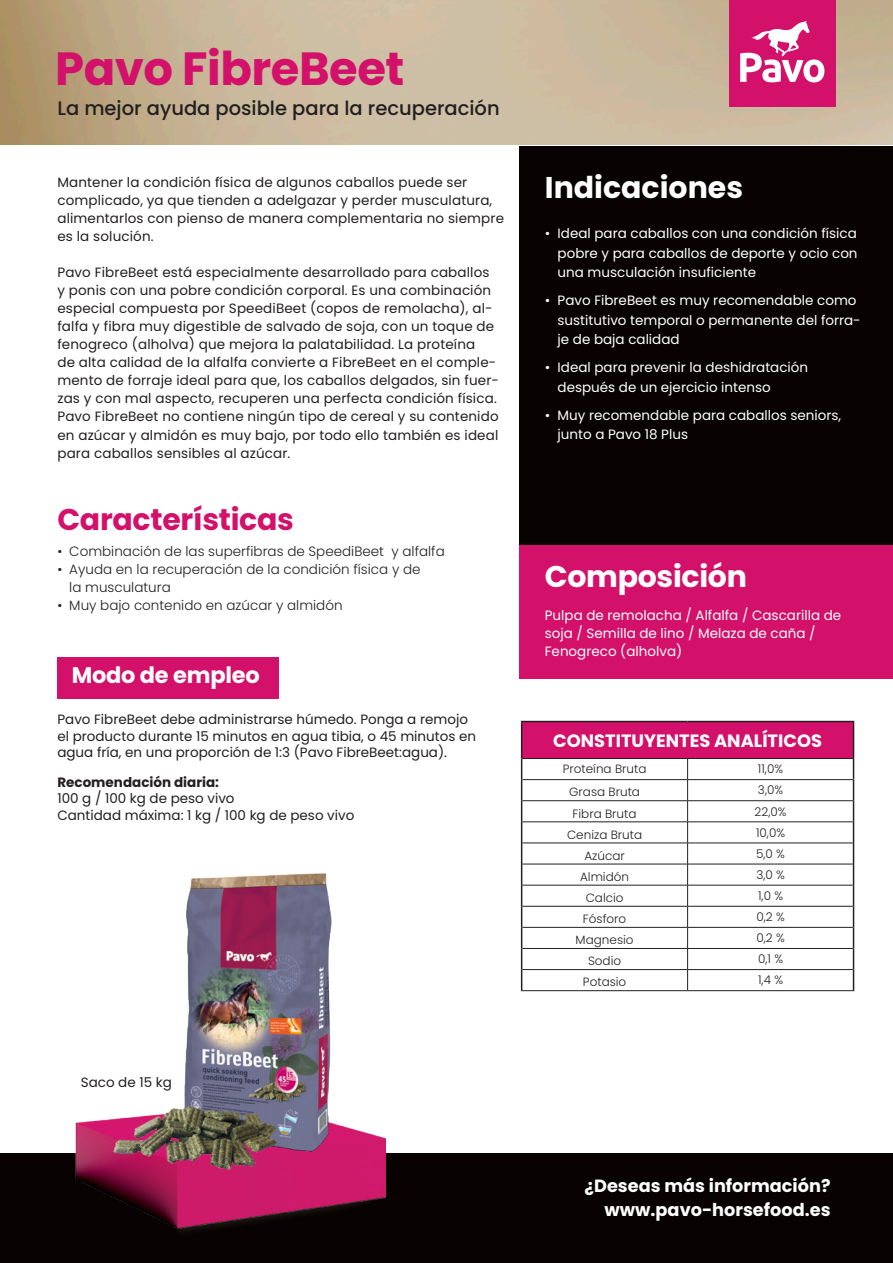
<style>
.page{position:relative;width:893px;height:1263px;background:#fff}
.page>*{position:absolute;margin:0;border:0;box-sizing:border-box;transform-origin:0 0}
.t1{font:700 46.5px "Poppins";letter-spacing:-.01em;color:#d3116b}
.t2{font:700 30px "Poppins";color:#fff}
.t3{font:700 30px "Poppins";letter-spacing:-.01em;color:#d3116b}
.t4{font:700 22.5px "Poppins";letter-spacing:-.01em;color:#fff}
.t5{font:500 19.5px "Poppins";color:#231f20}
.t6{font:700 17.85px "Poppins";color:#fff}
.t7{font:700 17.7px "Poppins";color:#fff}
.t8{font:13.5px/18px "Poppins";letter-spacing:.01em;color:#231f20}
.t9{font:13.5px/19.5px "Poppins";color:#fff}
.t10{font:300 13.5px/18px "Poppins";color:#231f20}
.t11{font:700 13.5px "Poppins";color:#231f20}
.t12{font:300 12px "Poppins";color:#231f20}
</style>
<div class="page">
<img style="left:0;top:0;width:893px;height:145px">
<div style="left:0;top:1153px;width:893px;height:110px;background:#080302"></div>
<img style="left:75px;top:1119px;width:310px;height:113px">
<div style="left:519px;top:146px;width:374px;height:399px;background:#080302"></div>
<div style="left:58px;top:657px;width:221px;height:42px;background:#d3116b"></div>
<div style="left:519px;top:545px;width:374px;height:133px;background:#d3116b"></div>
<div style="left:522px;top:721px;width:331px;height:37px;background:#d3116b"></div>
<hr style="left:522px;top:758px;width:166px;height:1px;background:#231f20">
<hr style="left:688px;top:758px;width:165px;height:1px;background:#231f20">
<hr style="left:522px;top:779px;width:166px;height:1px;background:#231f20">
<hr style="left:688px;top:779px;width:165px;height:1px;background:#231f20">
<hr style="left:522px;top:800px;width:166px;height:1px;background:#231f20">
<hr style="left:688px;top:800px;width:165px;height:1px;background:#231f20">
<hr style="left:522px;top:821px;width:166px;height:1px;background:#231f20">
<hr style="left:688px;top:821px;width:165px;height:1px;background:#231f20">
<hr style="left:522px;top:843px;width:166px;height:1px;background:#231f20">
<hr style="left:688px;top:843px;width:165px;height:1px;background:#231f20">
<hr style="left:522px;top:864px;width:166px;height:1px;background:#231f20">
<hr style="left:688px;top:864px;width:165px;height:1px;background:#231f20">
<hr style="left:522px;top:885px;width:166px;height:1px;background:#231f20">
<hr style="left:688px;top:885px;width:165px;height:1px;background:#231f20">
<hr style="left:522px;top:906px;width:166px;height:1px;background:#231f20">
<hr style="left:688px;top:906px;width:165px;height:1px;background:#231f20">
<hr style="left:522px;top:927px;width:166px;height:1px;background:#231f20">
<hr style="left:688px;top:927px;width:165px;height:1px;background:#231f20">
<hr style="left:522px;top:948px;width:166px;height:1px;background:#231f20">
<hr style="left:688px;top:948px;width:165px;height:1px;background:#231f20">
<hr style="left:522px;top:969px;width:166px;height:1px;background:#231f20">
<hr style="left:688px;top:969px;width:165px;height:1px;background:#231f20">
<svg style="left:687px;top:759px;width:1px;height:231px"></svg>
<hr style="left:521px;top:990px;width:167px;height:1px;background:#231f20">
<hr style="left:688px;top:990px;width:166px;height:1px;background:#231f20">
<hr style="left:521px;top:721px;width:167px;height:1px;background:#231f20">
<hr style="left:521px;top:722px;width:1px;height:36px;background:#231f20">
<hr style="left:688px;top:721px;width:166px;height:1px;background:#231f20">
<hr style="left:853px;top:722px;width:1px;height:36px;background:#231f20">
<svg style="left:521px;top:758px;width:1px;height:232px"></svg>
<svg style="left:853px;top:758px;width:1px;height:232px"></svg>
<div style="left:729px;top:0;width:107px;height:106px;background:#d3116b"></div>
<svg style="left:740px;top:21px;width:84px;height:61px"></svg>
<img style="left:109px;top:873px;width:233px;height:300px">
<p class="t1" style="left:55px;top:42px;width:351px">Pavo FibreBeet</p>
<p class="t5" style="left:57px;top:97px;width:444px">La mejor ayuda posible para la recuperación</p>
<p class="t8" style="left:57px;top:174px;width:448px">Mantener la condición física de algunos caballos puede ser complicado, ya que tienden a adelgazar y perder musculatura, alimentarlos con pienso de manera complementaria no siempre es la solución.</p>
<p class="t8" style="left:57px;top:264px;width:443px">Pavo FibreBeet está especialmente desarrollado para caballos y ponis con una pobre condición corporal. Es una combinación especial compuesta por SpeediBeet (copos de remolacha), al&shy;falfa y fibra muy digestible de salvado de soja, con un toque de fenogreco (alholva) que mejora la palatabilidad. La proteína<br>de alta calidad de la alfalfa convierte a FibreBeet en el comple&shy;mento de forraje ideal para que, los caballos delgados, sin fuer&shy;zas y con mal aspecto, recuperen una perfecta condición física.<br>Pavo FibreBeet no contiene ningún tipo de cereal y su contenido en azúcar y almidón es muy bajo, por todo ello también es ideal para caballos sensibles al azúcar.</p>
<p class="t3" style="left:57px;top:502px;width:238px">Características</p>
<p class="t10" style="left:57px;top:542px;width:389px">• Combinación de las superfibras de SpeediBeet y alfalfa</p>
<p class="t10" style="left:69px;top:560px;width:353px;text-indent:-12px">• Ayuda en la recuperación de la condición física y de la musculatura</p>
<p class="t10" style="left:57px;top:596px;width:287px">• Muy bajo contenido en azúcar y almidón</p>
<p class="t4" style="left:72px;top:662px;width:190px">Modo de empleo</p>
<p class="t8" style="left:57px;top:711px;width:420px;line-height:16.5px">Pavo FibreBeet debe administrarse húmedo. Ponga a remojo el producto durante 15 minutos en agua tibia, o 45 minutos en agua fría, en una proporción de 1:3 (Pavo FibreBeet:agua).</p>
<p class="t11" style="left:57px;top:774px;width:163px">Recomendación diaria:</p>
<p class="t8" style="left:57px;top:789px;width:179px">100 g / 100 kg de peso vivo</p>
<p class="t8" style="left:57px;top:806px;width:298px">Cantidad máxima: 1 kg / 100 kg de peso vivo</p>
<p class="t8" style="left:81px;top:1073px;width:93px">Saco de 15 kg</p>
<p class="t2" style="left:545px;top:170px;width:200px">Indicaciones</p>
<p class="t9" style="left:558px;top:224px;width:301px;text-align:justify;text-indent:-13px">• Ideal para caballos con una condición física pobre y para caballos de deporte y ocio con una musculación insuficiente</p>
<p class="t9" style="left:558px;top:291px;width:305px;text-indent:-13px">• Pavo FibreBeet es muy recomendable como sustitutivo temporal o permanente del forra&shy;je de baja calidad</p>
<p class="t9" style="left:558px;top:358px;width:252px;text-indent:-13px">• Ideal para prevenir la deshidratación después de un ejercicio intenso</p>
<p class="t9" style="left:558px;top:405px;width:285px;text-indent:-13px">• Muy recomendable para caballos seniors, junto a Pavo 18 Plus</p>
<p class="t2" style="left:545px;top:559px;width:204px">Composición</p>
<p class="t9" style="left:545px;top:606px;width:298px;line-height:18px">Pulpa de remolacha / Alfalfa / Cascarilla de soja / Semilla de lino / Melaza de caña /<br>Fenogreco (alholva)</p>
<p class="t6" style="left:553px;top:731px;width:270px">CONSTITUYENTES ANALÍTICOS</p>
<p class="t12" style="left:563px;top:762px;width:85px">Proteína Bruta</p>
<p class="t12" style="left:758px;top:762px;width:27px">11,0%</p>
<p class="t12" style="left:569px;top:785px;width:72px">Grasa Bruta</p>
<p class="t12" style="left:758px;top:783px;width:27px">3,0%</p>
<p class="t12" style="left:573px;top:806px;width:65px">Fibra Bruta</p>
<p class="t12" style="left:755px;top:804px;width:33px">22,0%</p>
<p class="t12" style="left:567px;top:827px;width:77px">Ceniza Bruta</p>
<p class="t12" style="left:756px;top:825px;width:31px">10,0%</p>
<p class="t12" style="left:584px;top:849px;width:42px">Azúcar</p>
<p class="t12" style="left:756px;top:847px;width:30px">5,0 %</p>
<p class="t12" style="left:580px;top:870px;width:50px">Almidón</p>
<p class="t12" style="left:756px;top:868px;width:30px">3,0 %</p>
<p class="t12" style="left:586px;top:891px;width:39px">Calcio</p>
<p class="t12" style="left:758px;top:889px;width:26px">1,0 %</p>
<p class="t12" style="left:583px;top:912px;width:45px">Fósforo</p>
<p class="t12" style="left:756px;top:910px;width:30px">0,2 %</p>
<p class="t12" style="left:576px;top:933px;width:59px">Magnesio</p>
<p class="t12" style="left:756px;top:931px;width:30px">0,2 %</p>
<p class="t12" style="left:588px;top:954px;width:35px">Sodio</p>
<p class="t12" style="left:758px;top:952px;width:26px">0,1 %</p>
<p class="t12" style="left:583px;top:975px;width:45px">Potasio</p>
<p class="t12" style="left:758px;top:973px;width:26px">1,4 %</p>
<p class="t7" style="left:585px;top:1176px;width:248px">¿Deseas más información?</p>
<p class="t7" style="left:605px;top:1199px;width:227px">www.pavo-horsefood.es</p>
</div>
